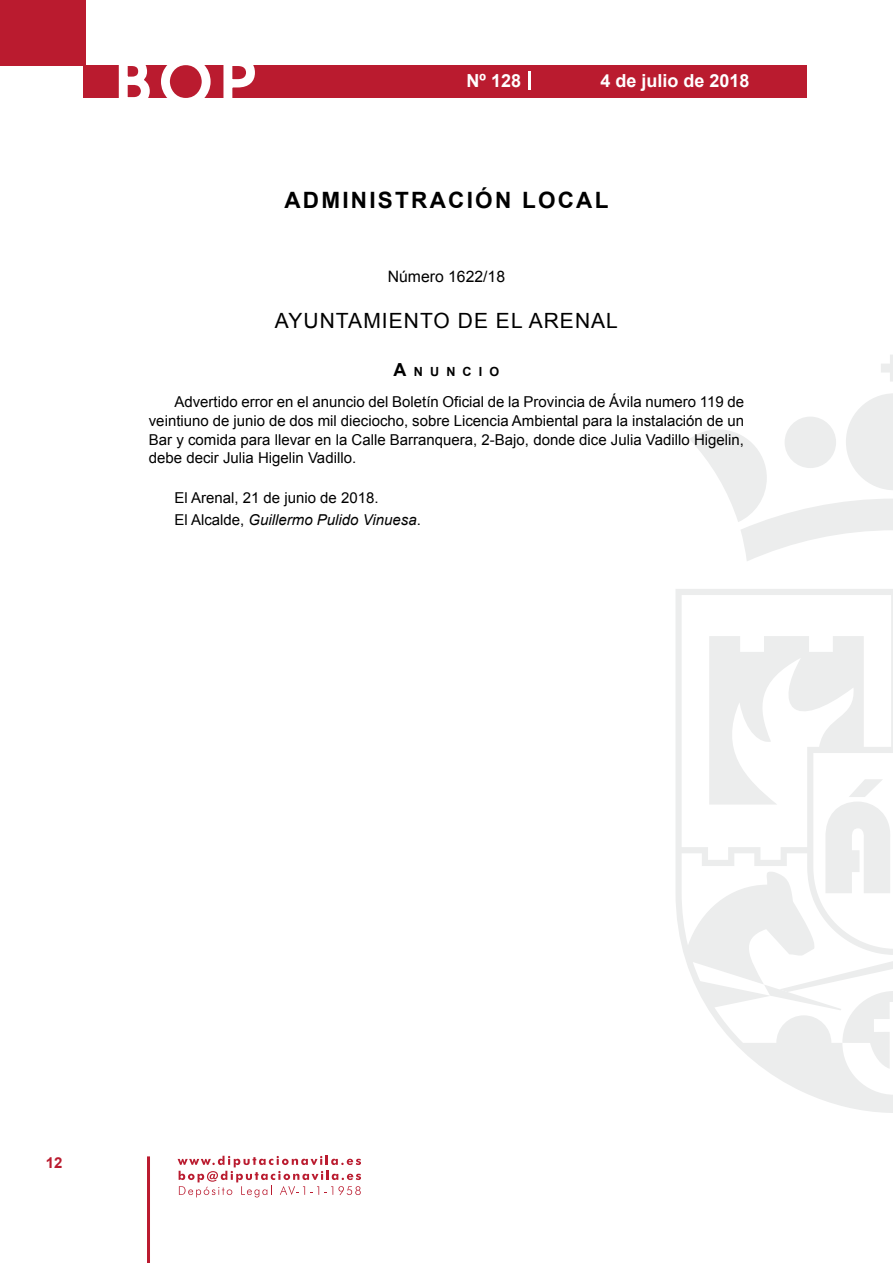
<style>
.page{position:relative;width:893px;height:1263px;background:#fff}
.page>*{position:absolute;margin:0;border:0;box-sizing:border-box;transform-origin:0 0}
.t1{font:500 61.5px "Avant Garde";color:#fff}
.t2{font:700 22.5px "Arial";letter-spacing:.1em;color:#000}
.t3{font:21px "Arial";letter-spacing:.05em;color:#000}
.t4{font:700 18px "Arial";color:#fff}
.t5{font:15.75px "Arial";color:#000}
.t6{font:15px/18.8px "Arial";color:#000;text-align:justify}
.t7{font:700 15px "Arial";color:#ba1b2f}
.t8{font:700 12.6px "Arial";letter-spacing:.57em;color:#000}
.s1{font-size:18px}
.s2{font-style:italic}
</style>
<div class="page">
<svg style="left:178px;top:1156px;width:183px;height:41px"></svg>
<hr style="left:147px;top:1156px;width:3px;height:107px;background:#ba1b2f">
<div style="left:0;top:0;width:85px;height:66px;background:#ba1b2f"></div>
<div style="left:84px;top:65px;width:723px;height:33px;background:#ba1b2f"></div>
<svg style="left:118px;top:65px;width:32px;height:33px"></svg>
<svg style="left:161px;top:65px;width:50px;height:33px"></svg>
<svg style="left:223px;top:65px;width:32px;height:33px"></svg>
<svg style="left:529px;top:71px;width:2px;height:19px"></svg>
<svg style="left:881px;top:355px;width:12px;height:27px"></svg>
<svg style="left:690px;top:393px;width:203px;height:168px"></svg>
<svg style="left:676px;top:589px;width:217px;height:524px"></svg>
<svg style="left:764px;top:984px;width:129px;height:86px"></svg>
<svg style="left:825px;top:779px;width:66px;height:114px"></svg>
<h1 class="t1" style="left:115px;top:44px;width:141px">BOP</h1>
<p class="t4" style="left:467px;top:69px;width:56px">Nº 128</p>
<p class="t4" style="left:600px;top:69px;width:151px">4 de julio de 2018</p>
<h2 class="t2" style="left:284px;top:185px;width:325px">ADMINISTRACIÓN LOCAL</h2>
<p class="t5" style="left:388px;top:266px;width:119px">Número 1622/18</p>
<h3 class="t3" style="left:275px;top:307px;width:344px">AYUNTAMIENTO DE EL ARENAL</h3>
<p class="t8" style="left:394px;top:363px;width:107px"><span class="s1">A</span>NUNCIO</p>
<p class="t6" style="left:149px;top:392px;width:597px;text-indent:26px">Advertido error en el anuncio del Boletín Oficial de la Provincia de Ávila numero 119 de veintiuno de junio de dos mil dieciocho, sobre Licencia Ambiental para la instalación de un Bar y comida para llevar en la Calle Barranquera, 2-Bajo, donde dice Julia Vadillo Higelin, debe decir Julia Higelin Vadillo.</p>
<p class="t6" style="left:174px;top:486px;width:248px;line-height:22.2px">El Arenal, 21 de junio de 2018.<br>El Alcalde, <span class="s2">Guillermo Pulido Vinuesa</span>.</p>
<p class="t7" style="left:46px;top:1153px;width:18px">12</p>
</div>
